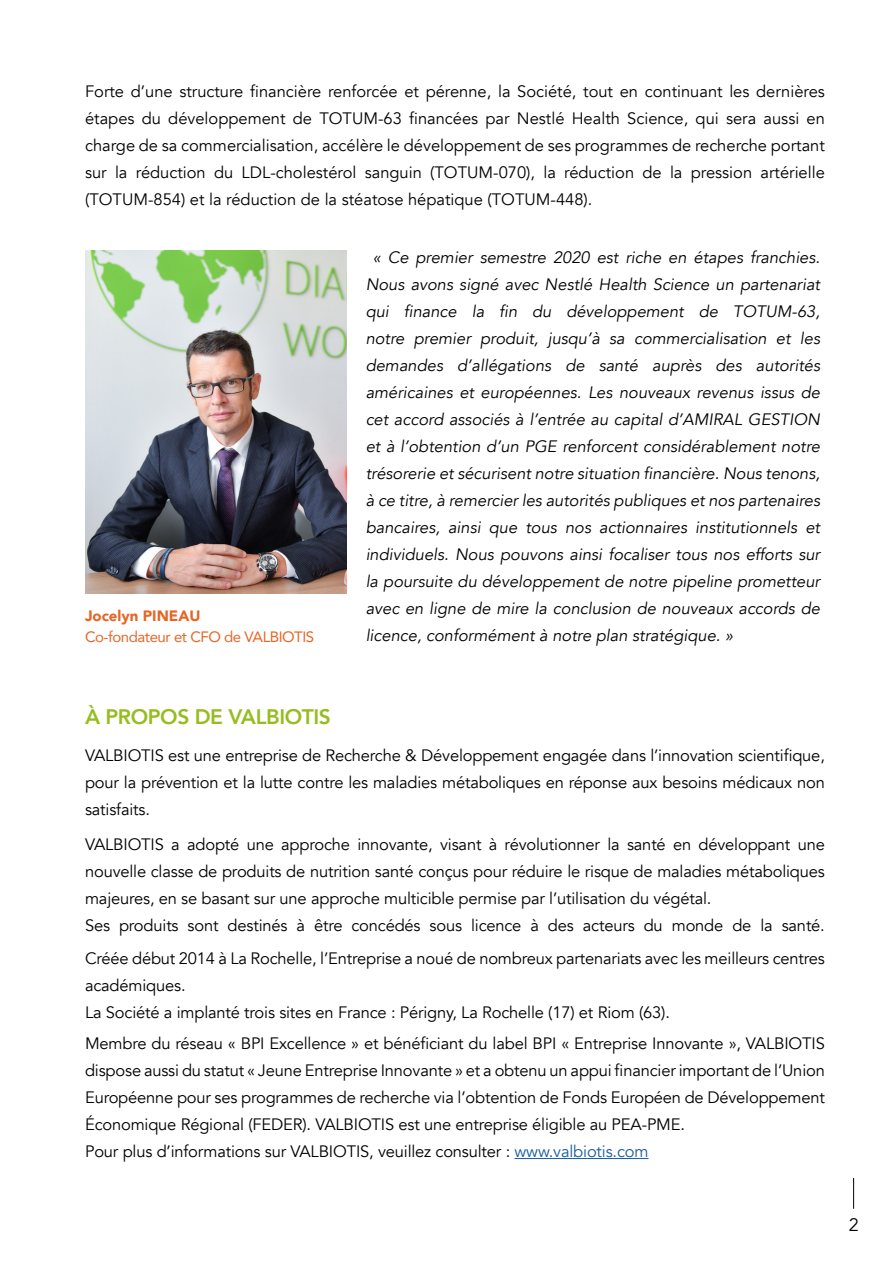
<style>
.page{position:relative;width:893px;height:1263px;background:#fff}
.page>*{position:absolute;margin:0;border:0;box-sizing:border-box;transform-origin:0 0}
.t1{font:800 21px "Avenir";letter-spacing:-.02em;color:#96bd1f}
.t2{font:18px "Avenir";color:#000}
.t3{font:16.5px/27px "Avenir";letter-spacing:-.01em;color:#000;text-align:justify}
.t4{font:italic 16.5px/27px "Avenir";color:#000;text-align:justify}
.t5{font:15px/21px "Avenir";letter-spacing:-.03em;color:#e66524}
.s1{font-weight:900}
.s2{color:#175d9e}
</style>
<div class="page">
<hr style="left:853px;top:1178px;width:1px;height:31px;background:#000">
<hr style="left:515px;top:1158px;width:133px;height:1px;background:#175d9e">
<img style="left:85px;top:251px;width:262px;height:342px">
<p class="t3" style="left:85px;top:78px;width:741px">Forte d’une structure financière renforcée et pérenne, la Société, tout en continuant les dernières étapes du développement de TOTUM-63 financées par Nestlé Health Science, qui sera aussi en charge de sa commercialisation, accélère le développement de ses programmes de recherche portant sur la réduction du LDL-cholestérol sanguin (TOTUM-070), la réduction de la pression artérielle (TOTUM-854) et la réduction de la stéatose hépatique (TOTUM-448).</p>
<p class="t5" style="left:85px;top:605px;width:231px"><span class="s1">Jocelyn PINEAU<br></span>Co-fondateur et CFO de VALBIOTIS</p>
<p class="t4" style="left:366px;top:244px;width:456px;text-indent:7px">« Ce premier semestre 2020 est riche en étapes franchies.<br>Nous avons signé avec Nestlé Health Science un partenariat qui finance la fin du développement de TOTUM-63, notre premier produit, jusqu’à sa commercialisation et les demandes d’allégations de santé auprès des autorités américaines et européennes. Les nouveaux revenus issus de cet accord associés à l’entrée au capital d’AMIRAL GESTION et à l’obtention d’un PGE renforcent considérablement notre trésorerie et sécurisent notre situation financière. Nous tenons, à ce titre, à remercier les autorités publiques et nos partenaires bancaires, ainsi que tous nos actionnaires institutionnels et individuels. Nous pouvons ainsi focaliser tous nos efforts sur la poursuite du développement de notre pipeline prometteur avec en ligne de mire la conclusion de nouveaux accords de licence, conformément à notre plan stratégique. »</p>
<p class="t1" style="left:85px;top:701px;width:247px">À PROPOS DE VALBIOTIS</p>
<p class="t3" style="left:85px;top:742px;width:741px">VALBIOTIS est une entreprise de Recherche &amp; Développement engagée dans l’innovation scientifique, pour la prévention et la lutte contre les maladies métaboliques en réponse aux besoins médicaux non satisfaits.</p>
<p class="t3" style="left:85px;top:831px;width:741px">VALBIOTIS a adopté une approche innovante, visant à révolutionner la santé en développant une nouvelle classe de produits de nutrition santé conçus pour réduire le risque de maladies métaboliques majeures, en se basant sur une approche multicible permise par l’utilisation du végétal.</p>
<p class="t3" style="left:85px;top:909px;width:741px;line-height:33px">Ses produits sont destinés à être concédés sous licence à des acteurs du monde de la santé.<br>Créée début 2014 à La Rochelle, l’Entreprise a noué de nombreux partenariats avec les meilleurs centres</p>
<p class="t3" style="left:85px;top:972px;width:102px">académiques.</p>
<p class="t3" style="left:85px;top:999px;width:586px">La Société a implanté trois sites en France : Périgny, La Rochelle (17) et Riom (63).</p>
<p class="t3" style="left:85px;top:1030px;width:741px">Membre du réseau « BPI Excellence » et bénéficiant du label BPI « Entreprise Innovante », VALBIOTIS dispose aussi du statut « Jeune Entreprise Innovante » et a obtenu un appui financier important de l’Union Européenne pour ses programmes de recherche via l’obtention de Fonds Européen de Développement Économique Régional (FEDER). VALBIOTIS est une entreprise éligible au PEA-PME.</p>
<p class="t3" style="left:85px;top:1138px;width:565px">Pour plus d’informations sur VALBIOTIS, veuillez consulter : <span class="s2">www.valbiotis.com</span></p>
<p class="t2" style="left:849px;top:1214px;width:12px">2</p>
</div>
